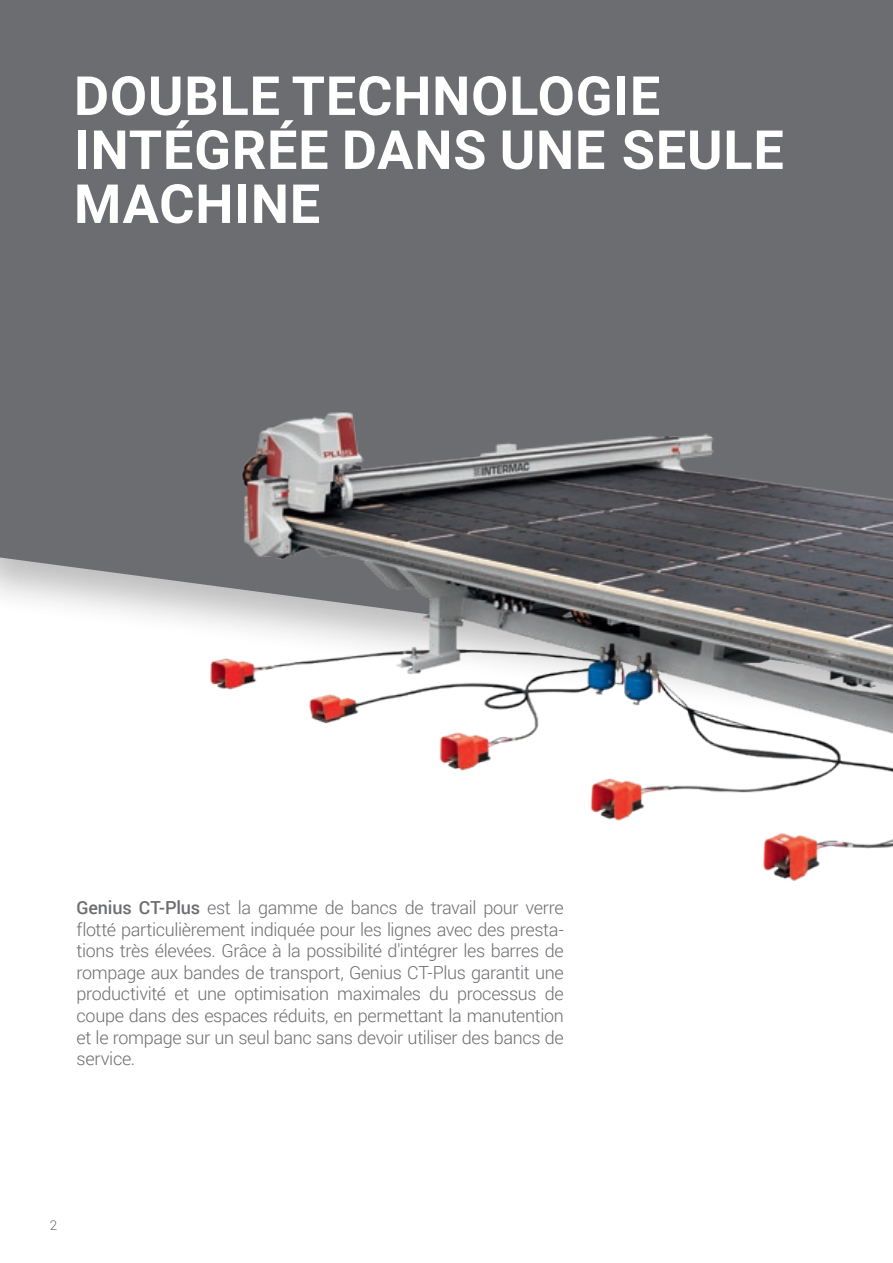
<style>
.page{position:relative;width:893px;height:1263px;background:#fff}
.page>*{position:absolute;margin:0;border:0;box-sizing:border-box;transform-origin:0 0}
.t1{font:700 54px/54px "Roboto";letter-spacing:.015em;color:#fff}
.t2{font:300 18px/21.6px "Roboto";letter-spacing:-.02em;color:#6c6d70;text-align:justify}
.t3{font:300 13.5px "Roboto";color:#6c6d70}
.s1{font-weight:500}
</style>
<div class="page">
<div style="left:0;top:0;width:893px;height:616px;background:#6c6d70"></div>
<img style="left:160px;top:366px;width:733px;height:515px">
<p class="t1" style="left:74px;top:67px;width:711px">DOUBLE TECHNOLOGIE<br>INTÉGRÉE DANS UNE SEULE<br>MACHINE</p>
<p class="t2" style="left:77px;top:896px;width:489px"><span class="s1">Genius CT-Plus</span> est la gamme de bancs de travail pour verre flotté particulièrement indiquée pour les lignes avec des presta&shy;tions très élevées. Grâce à la possibilité d'intégrer les barres de rompage aux bandes de transport, Genius CT-Plus garantit une productivité et une optimisation maximales du processus de coupe dans des espaces réduits, en permettant la manutention et le rompage sur un seul banc sans devoir utiliser des bancs de service.</p>
<p class="t3" style="left:50px;top:1215px;width:9px">2</p>
</div>
